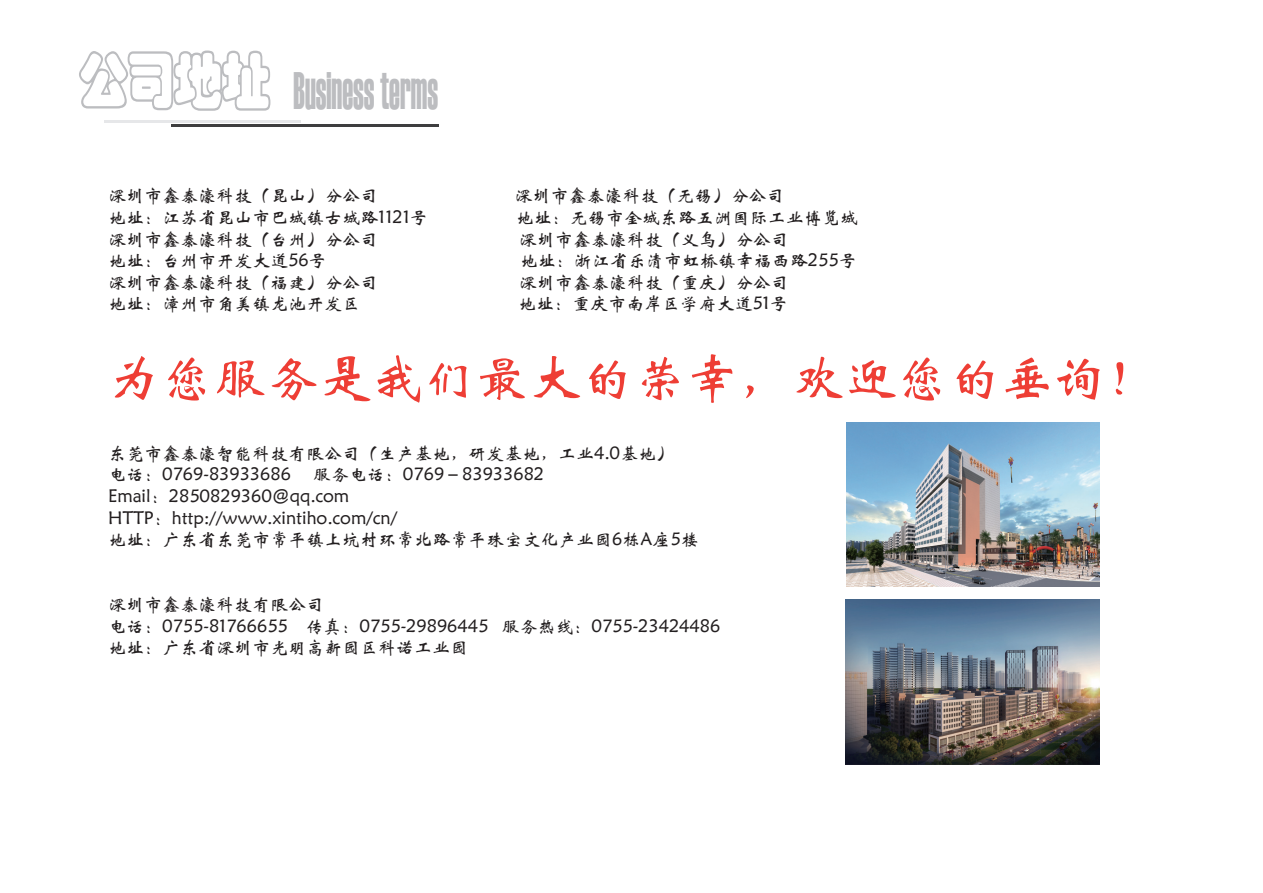
<style>
.page{position:relative;width:1263px;height:893px;background:#fff}
.page>*{position:absolute;margin:0;border:0;box-sizing:border-box;transform-origin:0 0}
.t1{font:63px "ST Caiyun";color:#bcbdc0;scale:.82 1}
.t2{font:52.5px "ST Xinwei";color:#ee3e35}
.t3{font:52.5px "Haettenschweiler";color:#bcbdc0;scale:.58 1}
.t4{font:18px/21.6px "ST Xinwei";color:#231f20}
</style>
<div class="page">
<hr style="left:104px;top:121px;width:196px;height:2px;background:#e6e7e9">
<hr style="left:171px;top:124px;width:268px;height:3px;background:#3e3e3f">
<img style="left:846px;top:423px;width:253px;height:163px">
<img style="left:846px;top:600px;width:254px;height:165px">
<h1 class="t1" style="left:76px;top:49px;width:240px">公司地址</h1>
<h2 class="t3" style="left:294px;top:55px;width:251px">Business terms</h2>
<p class="t4" style="left:108px;top:185px;width:271px">深圳市鑫泰濠科技（昆山）分公司</p>
<p class="t4" style="left:514px;top:185px;width:271px">深圳市鑫泰濠科技（无锡）分公司</p>
<p class="t4" style="left:108px;top:207px;width:321px">地址：江苏省昆山市巴城镇古城路1121号</p>
<p class="t4" style="left:516px;top:207px;width:343px">地址：无锡市金城东路五洲国际工业博览城</p>
<p class="t4" style="left:108px;top:229px;width:271px">深圳市鑫泰濠科技（台州）分公司</p>
<p class="t4" style="left:519px;top:229px;width:271px">深圳市鑫泰濠科技（义乌）分公司</p>
<p class="t4" style="left:108px;top:250px;width:220px">地址：台州市开发大道56号</p>
<p class="t4" style="left:520px;top:250px;width:338px">地址：浙江省乐清市虹桥镇幸福西路255号</p>
<p class="t4" style="left:108px;top:272px;width:271px">深圳市鑫泰濠科技（福建）分公司</p>
<p class="t4" style="left:519px;top:272px;width:271px">深圳市鑫泰濠科技（重庆）分公司</p>
<p class="t4" style="left:108px;top:293px;width:253px">地址：漳州市角美镇龙池开发区</p>
<p class="t4" style="left:518px;top:293px;width:271px">地址：重庆市南岸区学府大道51号</p>
<h2 class="t2" style="left:108px;top:352px;width:1052px">为您服务是我们最大的荣幸，欢迎您的垂询！</h2>
<p class="t4" style="left:108px;top:443px;width:592px">东莞市鑫泰濠智能科技有限公司（生产基地，研发基地，工业4.0基地）<br>电话：0769-83933686 服务电话：0769－83933682<br>Email：2850829360@qq.com<br>HTTP：http://www.xintiho.com/cn/<br>地址：广东省东莞市常平镇上坑村环常北路常平珠宝文化产业园6栋A座5楼</p>
<p class="t4" style="left:108px;top:594px;width:614px">深圳市鑫泰濠科技有限公司<br>电话：0755-81766655 传真：0755-29896445 服务热线：0755-23424486地址：广东省深圳市光明高新园区科诺工业园</p>
</div>
